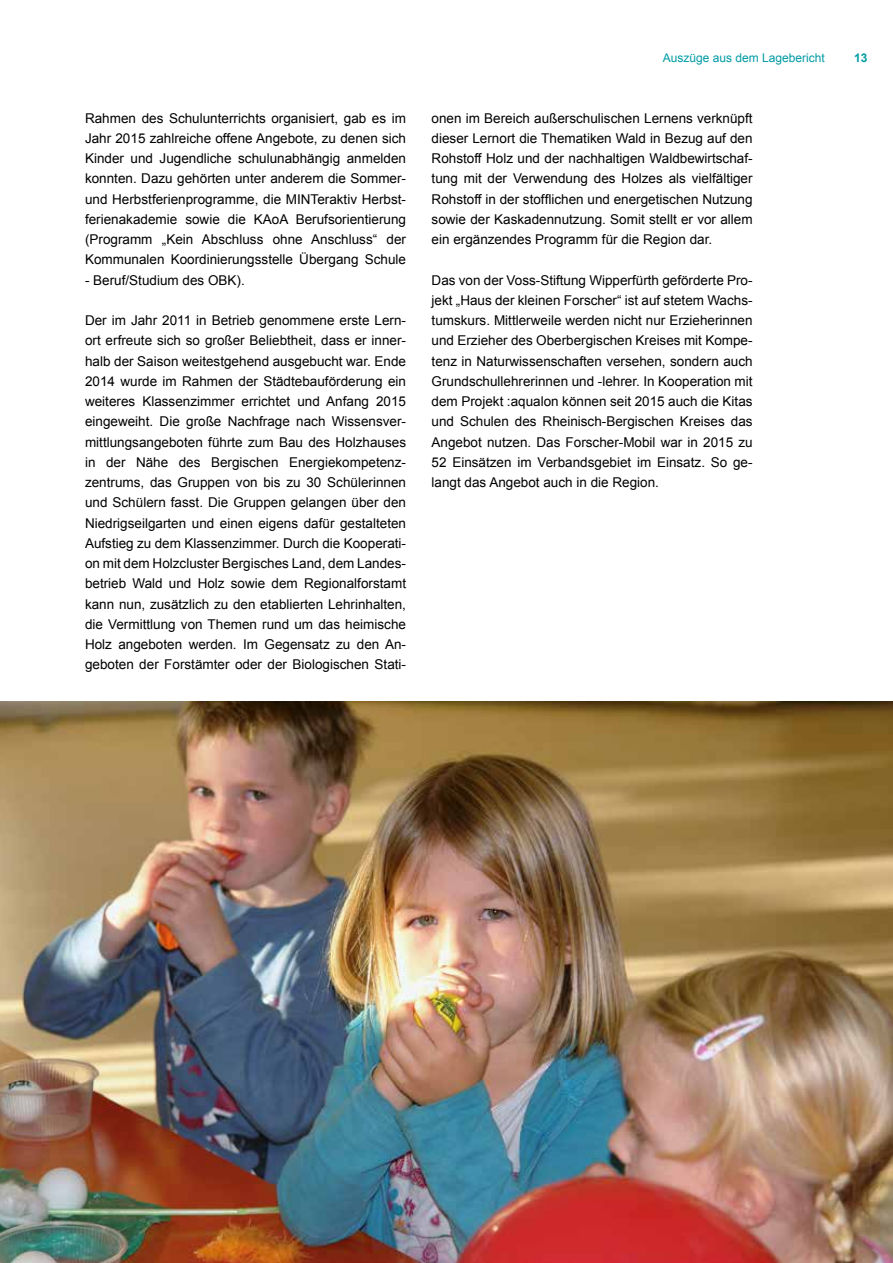
<style>
.page{position:relative;width:893px;height:1263px;background:#fff}
.page>*{position:absolute;margin:0;border:0;box-sizing:border-box;transform-origin:0 0}
.t1{font:13.5px/20.2px "Arial";color:#000;text-align:justify}
.t2{font:12px "Arial";color:#009ba4}
.t3{font:700 12px "Arial";color:#009ba4}
</style>
<div class="page">
<img style="left:0;top:702px;width:893px;height:561px">
<p class="t1" style="left:85px;top:109px;width:323px">Rahmen des Schulunterrichts organisiert, gab es im Jahr 2015 zahlreiche offene Angebote, zu denen sich Kinder und Jugendliche schulunabhängig anmelden konnten. Dazu gehörten unter anderem die Sommer&shy;und Herbstferienprogramme, die MINTeraktiv Herbst&shy;ferienakademie sowie die KAoA Berufsorientierung (Programm „Kein Abschluss ohne Anschluss“ der Kommunalen Koordinierungsstelle Übergang Schule</p>
<p class="t1" style="left:85px;top:271px;width:161px">- Beruf/Studium des OBK).</p>
<p class="t1" style="left:85px;top:311px;width:323px">Der im Jahr 2011 in Betrieb genommene erste Lern&shy;ort erfreute sich so großer Beliebtheit, dass er inner&shy;halb der Saison weitestgehend ausgebucht war. Ende 2014 wurde im Rahmen der Städtebauförderung ein weiteres Klassenzimmer errichtet und Anfang 2015 eingeweiht. Die große Nachfrage nach Wissensver&shy;mittlungsangeboten führte zum Bau des Holzhauses in der Nähe des Bergischen Energiekompetenz&shy;zentrums, das Gruppen von bis zu 30 Schülerinnen und Schülern fasst. Die Gruppen gelangen über den Niedrigseilgarten und einen eigens dafür gestalteten Aufstieg zu dem Klassenzimmer. Durch die Kooperati&shy;on mit dem Holzcluster Bergisches Land, dem Landes&shy;betrieb Wald und Holz sowie dem Regionalforstamt kann nun, zusätzlich zu den etablierten Lehrinhalten, die Vermittlung von Themen rund um das heimische Holz angeboten werden. Im Gegensatz zu den An&shy;geboten der Forstämter oder der Biologischen Stati-</p>
<p class="t2" style="left:663px;top:53px;width:164px">Auszüge aus dem Lagebericht</p>
<p class="t3" style="left:854px;top:51px;width:15px">13</p>
<p class="t1" style="left:432px;top:109px;width:323px">onen im Bereich außerschulischen Lernens verknüpft dieser Lernort die Thematiken Wald in Bezug auf den Rohstoff Holz und der nachhaltigen Waldbewirtschaf&shy;tung mit der Verwendung des Holzes als vielfältiger Rohstoff in der stofflichen und energetischen Nutzung sowie der Kaskadennutzung. Somit stellt er vor allem ein ergänzendes Programm für die Region dar.</p>
<p class="t1" style="left:432px;top:271px;width:323px">Das von der Voss-Stiftung Wipperfürth geförderte Pro&shy;jekt „Haus der kleinen Forscher“ ist auf stetem Wachs&shy;tumskurs. Mittlerweile werden nicht nur Erzieherinnen und Erzieher des Oberbergischen Kreises mit Kompe&shy;tenz in Naturwissenschaften versehen, sondern auch Grundschullehrerinnen und -lehrer. In Kooperation mit dem Projekt :aqualon können seit 2015 auch die Kitas und Schulen des Rheinisch-Bergischen Kreises das Angebot nutzen. Das Forscher-Mobil war in 2015 zu 52 Einsätzen im Verbandsgebiet im Einsatz. So ge&shy;langt das Angebot auch in die Region.</p>
</div>
